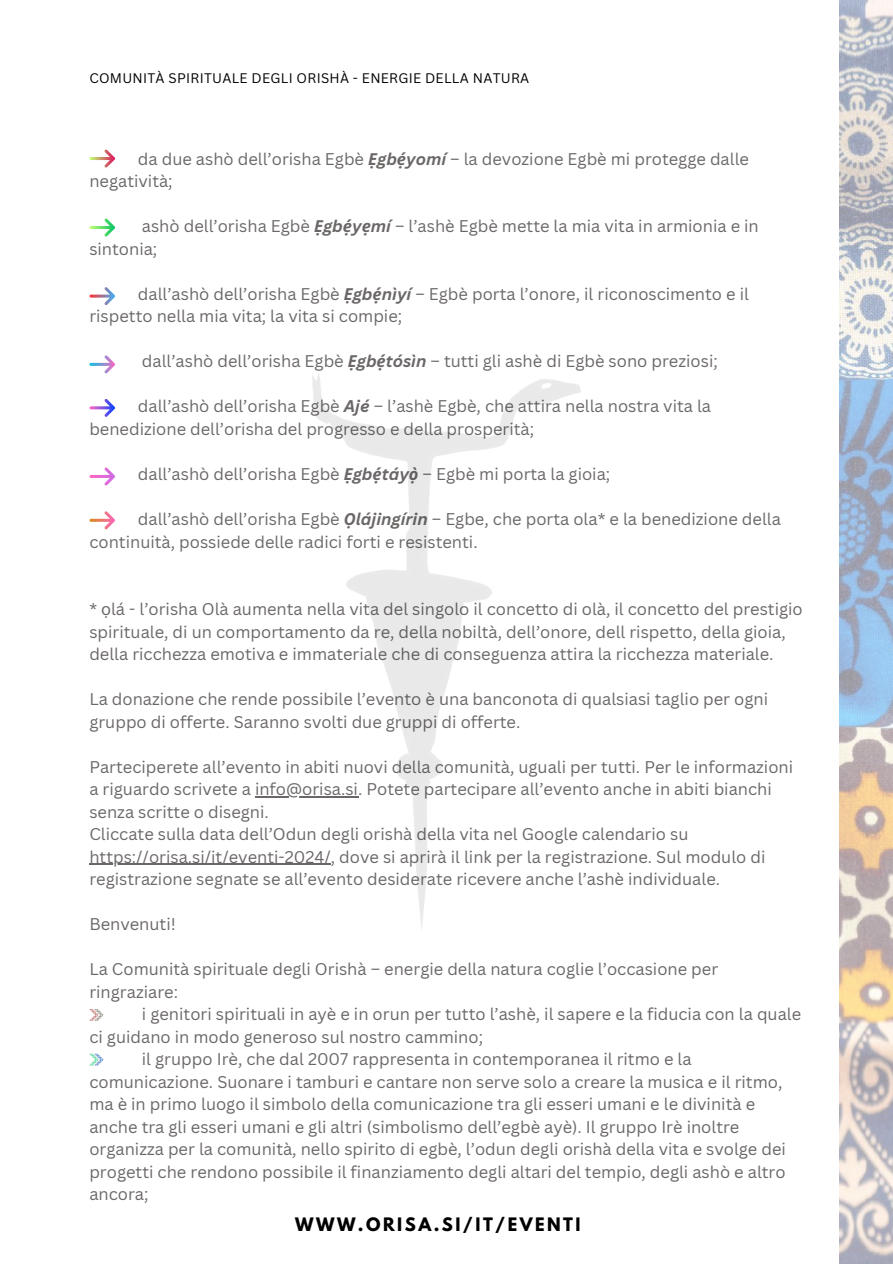
<style>
.page{position:relative;width:893px;height:1264px;background:#fff}
.page>*{position:absolute;margin:0;border:0;box-sizing:border-box;transform-origin:0 0}
.t1{font:16.5px/22.5px "Canva Sans";color:#6b6767}
.t2{font:700 16.5px "League Spartan";letter-spacing:.15em;color:#000}
.t3{font:13.5px "Canva Sans";letter-spacing:.02em;color:#000}
.s1{font-family:"Noto Sans";font-weight:700;font-style:italic}
.s2{font-weight:700;font-style:italic}
.s3{font-family:"Noto Sans"}
</style>
<div class="page">
<hr style="left:255px;top:796px;width:103px;height:1px;background:#6b6767">
<hr style="left:89px;top:863px;width:242px;height:1px;background:#6b6767">
<img style="left:839px;top:0;width:53px;height:1263px">
<img style="left:312px;top:374px;width:268px;height:555px">
<svg style="left:89px;top:1009px;width:15px;height:11px"></svg>
<svg style="left:89px;top:1053px;width:15px;height:11px"></svg>
<svg style="left:89px;top:150px;width:26px;height:17px"></svg>
<svg style="left:89px;top:218px;width:26px;height:18px"></svg>
<svg style="left:89px;top:287px;width:26px;height:18px"></svg>
<svg style="left:89px;top:355px;width:26px;height:18px"></svg>
<svg style="left:89px;top:399px;width:26px;height:18px"></svg>
<svg style="left:89px;top:467px;width:26px;height:18px"></svg>
<svg style="left:89px;top:511px;width:26px;height:18px"></svg>
<p class="t3" style="left:89px;top:68px;width:441px">COMUNITÀ SPIRITUALE DEGLI ORISHÀ - ENERGIE DELLA NATURA</p>
<p class="t1" style="left:89px;top:147px;width:661px;text-indent:49px">da due ashò dell’orisha Egbè <span class="s1">Ẹ</span><span class="s2">gb</span><span class="s1">ẹ́</span><span class="s2">yomí</span> – la devozione Egbè mi protegge dalle negatività;</p>
<p class="t1" style="left:89px;top:215px;width:671px;text-indent:53px">ashò dell’orisha Egbè <span class="s1">Ẹ</span><span class="s2">gb</span><span class="s1">ẹ́</span><span class="s2">y</span><span class="s1">ẹ</span><span class="s2">mí</span> – l’ashè Egbè mette la mia vita in armionia e in sintonia;</p>
<p class="t1" style="left:89px;top:282px;width:661px;text-indent:49px">dall’ashò dell’orisha Egbè <span class="s1">Ẹ</span><span class="s2">gb</span><span class="s1">ẹ́</span><span class="s2">nìyí</span> – Egbè porta l’onore, il riconoscimento e il rispetto nella mia vita; la vita si compie;</p>
<p class="t1" style="left:142px;top:350px;width:577px">dall’ashò dell’orisha Egbè <span class="s1">Ẹ</span><span class="s2">gb</span><span class="s1">ẹ́</span><span class="s2">tósìn</span> – tutti gli ashè di Egbè sono preziosi;</p>
<p class="t1" style="left:89px;top:395px;width:623px;text-indent:49px">dall’ashò dell’orisha Egbè <span class="s2">Ajé</span> – l’ashè Egbè, che attira nella nostra vita la benedizione dell’orisha del progresso e della prosperità;</p>
<p class="t1" style="left:138px;top:462px;width:474px">dall’ashò dell’orisha Egbè <span class="s1">Ẹ</span><span class="s2">gb</span><span class="s1">ẹ́</span><span class="s2">táy</span><span class="s1">ọ̀</span> – Egbè mi porta la gioia;</p>
<p class="t1" style="left:89px;top:507px;width:693px;text-indent:49px">dall’ashò dell’orisha Egbè <span class="s1">Ọ</span><span class="s2">lájingírin</span> – Egbe, che porta ola* e la benedizione della continuità, possiede delle radici forti e resistenti.</p>
<p class="t1" style="left:89px;top:597px;width:714px">* <span class="s3">ọ</span>lá - l’orisha Olà aumenta nella vita del singolo il concetto di olà, il concetto del prestigio spirituale, di un comportamento da re, della nobiltà, dell’onore, dell rispetto, della gioia, della ricchezza emotiva e immateriale che di conseguenza attira la ricchezza materiale.</p>
<p class="t1" style="left:89px;top:687px;width:680px">La donazione che rende possibile l’evento è una banconota di qualsiasi taglio per ogni gruppo di offerte. Saranno svolti due gruppi di offerte.</p>
<p class="t1" style="left:89px;top:755px;width:705px">Parteciperete all’evento in abiti nuovi della comunità, uguali per tutti. Per le informazioni a riguardo scrivete a info@orisa.si. Potete partecipare all’evento anche in abiti bianchi senza scritte o disegni.<br>Cliccate sulla data dell’Odun degli orishà della vita nel Google calendario su https://orisa.si/it/eventi-2024/, dove si aprirà il link per la registrazione. Sul modulo di registrazione segnate se all’evento desiderate ricevere anche l’ashè individuale.</p>
<p class="t1" style="left:89px;top:912px;width:88px">Benvenuti!</p>
<p class="t1" style="left:89px;top:957px;width:630px">La Comunità spirituale degli Orishà – energie della natura coglie l’occasione per ringraziare:</p>
<p class="t1" style="left:142px;top:1002px;width:660px">i genitori spirituali in ayè e in orun per tutto l’ashè, il sapere e la fiducia con la quale</p>
<p class="t1" style="left:89px;top:1025px;width:395px">ci guidano in modo generoso sul nostro cammino;</p>
<p class="t1" style="left:142px;top:1047px;width:551px">il gruppo Irè, che dal 2007 rappresenta in contemporanea il ritmo e la</p>
<p class="t1" style="left:89px;top:1070px;width:694px">comunicazione. Suonare i tamburi e cantare non serve solo a creare la musica e il ritmo,</p>
<p class="t1" style="left:89px;top:1092px;width:667px">ma è in primo luogo il simbolo della comunicazione tra gli esseri umani e le divinità e</p>
<p class="t1" style="left:89px;top:1115px;width:651px">anche tra gli esseri umani e gli altri (simbolismo dell’egbè ayè). Il gruppo Irè inoltre</p>
<p class="t1" style="left:89px;top:1137px;width:698px">organizza per la comunità, nello spirito di egbè, l’odun degli orishà della vita e svolge dei</p>
<p class="t1" style="left:89px;top:1160px;width:697px">progetti che rendono possibile il finanziamento degli altari del tempio, degli ashò e altro</p>
<p class="t1" style="left:89px;top:1182px;width:61px">ancora;</p>
<p class="t2" style="left:295px;top:1215px;width:287px">WWW.ORISA.SI/IT/EVENTI</p>
</div>
